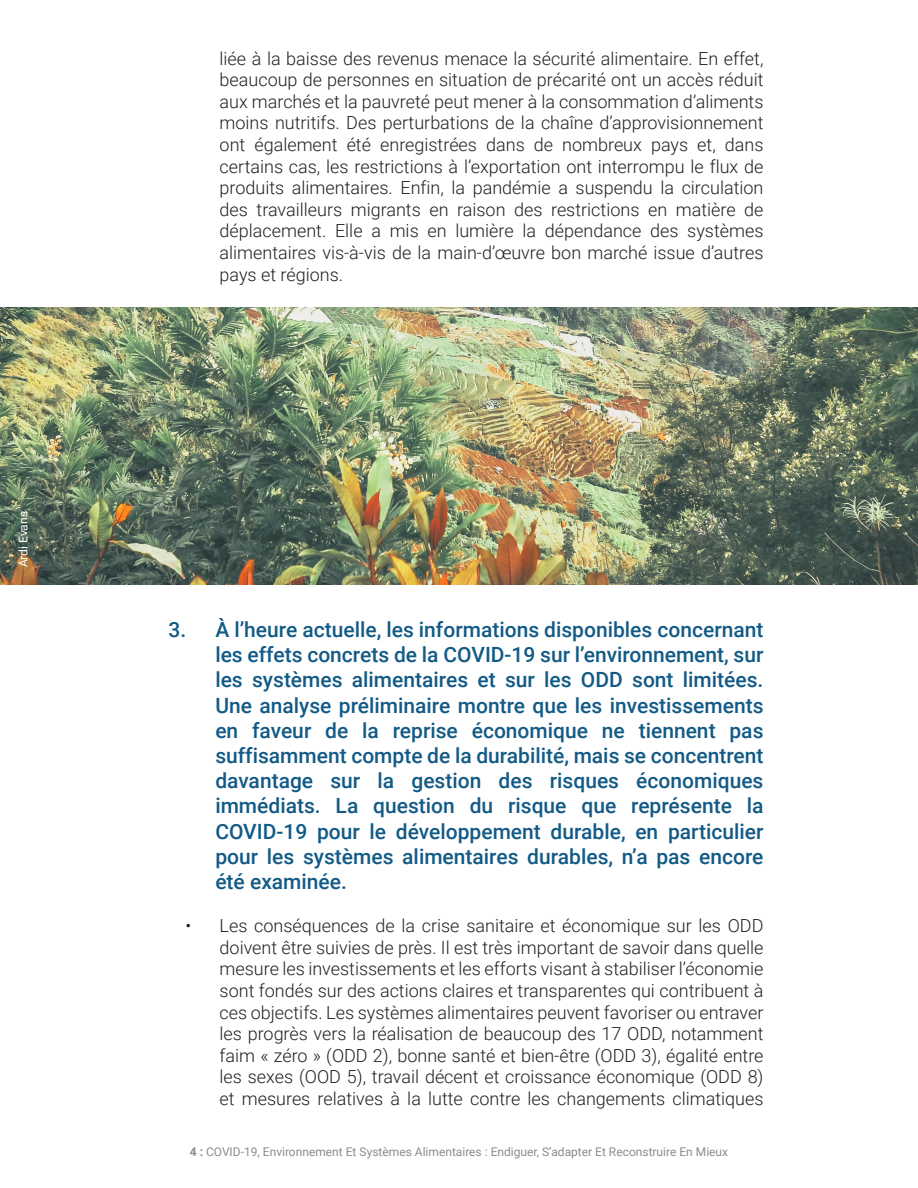
<style>
.page{position:relative;width:918px;height:1188px;background:#fff}
.page>*{position:absolute;margin:0;border:0;box-sizing:border-box;transform-origin:0 0}
.Bullet_points_and_te{font:500 21px/25.2px "Roboto";color:#135a86;text-align:justify}
.Bullet_points_and_te-2{font:300 18px/21.6px "Roboto";color:#231f20;text-align:justify}
.t1{font:12px "Roboto";color:#8a8c8f}
.Key_Msgs_-_FIRST_par{font:12px "Roboto";color:#fff}
.s1{font-weight:700}
</style>
<div class="page">
<img style="left:0;top:308px;width:918px;height:276px">
<p class="Key_Msgs_-_FIRST_par" style="left:15px;top:567px;width:58px;rotate:-90deg">Ardi Evans</p>
<p class="Bullet_points_and_te-2" style="left:220px;top:47px;width:545px">liée à la baisse des revenus menace la sécurité alimentaire. En effet, beaucoup de personnes en situation de précarité ont un accès réduit aux marchés et la pauvreté peut mener à la consommation d’aliments moins nutritifs. Des perturbations de la chaîne d’approvisionnement ont également été enregistrées dans de nombreux pays et, dans certains cas, les restrictions à l’exportation ont interrompu le flux de produits alimentaires. Enfin, la pandémie a suspendu la circulation des travailleurs migrants en raison des restrictions en matière de déplacement. Elle a mis en lumière la dépendance des systèmes alimentaires vis-à-vis de la main-d’œuvre bon marché issue d’autres pays et régions.</p>
<p class="Bullet_points_and_te" style="left:215px;top:616px;width:550px;text-indent:-47px">3. À l’heure actuelle, les informations disponibles concernant les effets concrets de la COVID-19 sur l’environnement, sur les systèmes alimentaires et sur les ODD sont limitées.<br>Une analyse préliminaire montre que les investissements en faveur de la reprise économique ne tiennent pas suffisamment compte de la durabilité, mais se concentrent davantage sur la gestion des risques économiques immédiats. La question du risque que représente la COVID-19 pour le développement durable, en particulier pour les systèmes alimentaires durables, n’a pas encore été examinée.</p>
<p class="Bullet_points_and_te-2" style="left:220px;top:914px;width:545px;text-indent:-34px">• Les conséquences de la crise sanitaire et économique sur les ODD doivent être suivies de près. Il est très important de savoir dans quelle mesure les investissements et les efforts visant à stabiliser l’économie sont fondés sur des actions claires et transparentes qui contribuent à ces objectifs. Les systèmes alimentaires peuvent favoriser ou entraver les progrès vers la réalisation de beaucoup des 17 ODD, notamment faim « zéro » (ODD 2), bonne santé et bien-être (ODD 3), égalité entre les sexes (OOD 5), travail décent et croissance économique (ODD 8) et mesures relatives à la lutte contre les changements climatiques</p>
<p class="t1" style="left:190px;top:1143px;width:540px"><span class="s1">4 :</span> COVID-19, Environnement Et Systèmes Alimentaires : Endiguer, S’adapter Et Reconstruire En Mieux</p>
</div>
